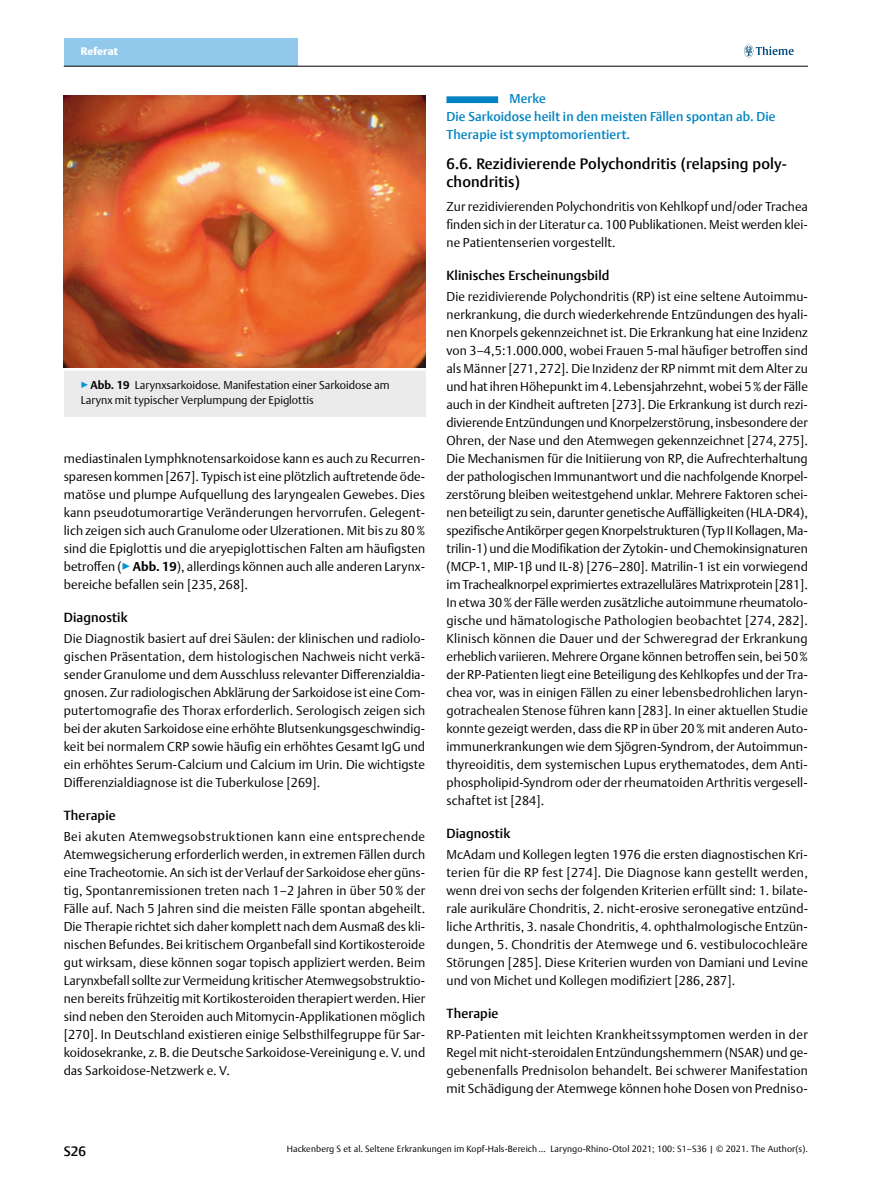
<style>
.page{position:relative;width:893px;height:1191px;background:#fff}
.page>*{position:absolute;margin:0;border:0;box-sizing:border-box;transform-origin:0 0}
.t1{font:500 15px/18px "Thieme Argo 2011";letter-spacing:.01em;color:#000}
.t2{font:500 13.5px "Thieme Argo 2011";color:#000}
.t3{font:500 13.2px "Thieme Argo 2011";letter-spacing:.01em;color:#000}
.t4{font:300 12.75px/18px "Thieme Argo 2011";letter-spacing:.01em;color:#000;text-align:justify}
.t5{font:500 12.75px/18px "Thieme Argo 2011";letter-spacing:.01em;color:#0083c2}
.t6{font:300 11.25px/15px "Thieme Argo 2011";color:#000}
.t7{font:900 10.8px "Thieme Argo 2011";letter-spacing:.005em;color:#fff}
.t8{font:300 9px "Thieme Argo 2011";letter-spacing:.01em;color:#000}
.s1{color:#0095da}
.s2{font-weight:700}
</style>
<div class="page">
<div style="left:64px;top:38px;width:234px;height:28px;background:#91c9ed"></div>
<svg style="left:744px;top:45px;width:50px;height:12px"></svg>
<hr style="left:64px;top:66px;width:744px;height:1px;background:#000">
<div style="left:446px;top:96px;width:52px;height:7px;background:#0083c2"></div>
<div style="left:64px;top:367px;width:361px;height:49px;background:#ebebec"></div>
<svg style="left:64px;top:367px;width:361px;height:4px"></svg>
<img style="left:64px;top:96px;width:361px;height:271px">
<p class="t7" style="left:81px;top:44px;width:39px">Referat</p>
<p class="t6" style="left:81px;top:377px;width:310px"><span class="s1">▶</span><span class="s2">Abb. 19</span> Larynxsarkoidose. Manifestation einer Sarkoidose am<br>Larynx mit typischer Verplumpung der Epiglottis</p>
<p class="t4" style="left:64px;top:449px;width:363px">mediastinalen Lymphknotensarkoidose kann es auch zu Recurren&shy;sparesen kommen [267]. Typisch ist eine plötzlich auftretende öde&shy;matöse und plumpe Aufquellung des laryngealen Gewebes. Dies kann pseudotumorartige Veränderungen hervorrufen. Gelegent&shy;lich zeigen sich auch Granulome oder Ulzerationen. Mit bis zu 80% sind die Epiglottis und die aryepiglottischen Falten am häufigsten betroffen (<span class="s1">▶</span><span class="s2">Abb. 19</span>), allerdings können auch alle anderen Larynx&shy;bereiche befallen sein [235, 268].</p>
<p class="t3" style="left:64px;top:608px;width:65px">Diagnostik</p>
<p class="t4" style="left:64px;top:629px;width:363px">Die Diagnostik basiert auf drei Säulen: der klinischen und radiolo&shy;gischen Präsentation, dem histologischen Nachweis nicht verkä&shy;sender Granulome und dem Ausschluss relevanter Differenzialdia&shy;gnosen. Zur radiologischen Abklärung der Sarkoidose ist eine Com&shy;putertomografie des Thorax erforderlich. Serologisch zeigen sich bei der akuten Sarkoidose eine erhöhte Blutsenkungsgeschwindig&shy;keit bei normalem CRP sowie häufig ein erhöhtes Gesamt IgG und ein erhöhtes Serum-Calcium und Calcium im Urin. Die wichtigste Differenzialdiagnose ist die Tuberkulose [269].</p>
<p class="t3" style="left:64px;top:806px;width:53px">Therapie</p>
<p class="t4" style="left:64px;top:827px;width:363px">Bei akuten Atemwegsobstruktionen kann eine entsprechende Atemwegsicherung erforderlich werden, in extremen Fällen durch eine Tracheotomie. An sich ist der Verlauf der Sarkoidose eher güns&shy;tig, Spontanremissionen treten nach 1–2 Jahren in über 50% der Fälle auf. Nach 5 Jahren sind die meisten Fälle spontan abgeheilt.<br>Die Therapie richtet sich daher komplett nach dem Ausmaß des kli&shy;nischen Befundes. Bei kritischem Organbefall sind Kortikosteroide gut wirksam, diese können sogar topisch appliziert werden. Beim Larynxbefall sollte zur Vermeidung kritischer Atemwegsobstruktio&shy;nen bereits frühzeitig mit Kortikosteroiden therapiert werden. Hier sind neben den Steroiden auch Mitomycin-Applikationen möglich [270]. In Deutschland existieren einige Selbsthilfegruppe für Sar&shy;koidosekranke, z.B. die Deutsche Sarkoidose-Vereinigung e. V. und das Sarkoidose-Netzwerk e. V.</p>
<p class="t5" style="left:446px;top:89px;width:330px;text-indent:63px">Merke<br>Die Sarkoidose heilt in den meisten Fällen spontan ab. Die<br>Therapie ist symptomorientiert.</p>
<p class="t1" style="left:446px;top:154px;width:342px">6.6. Rezidivierende Polychondritis (relapsing poly&shy;chondritis)</p>
<p class="t4" style="left:446px;top:197px;width:363px">Zur rezidivierenden Polychondritis von Kehlkopf und/oder Trachea finden sich in der Literatur ca. 100 Publikationen. Meist werden klei&shy;ne Patientenserien vorgestellt.</p>
<p class="t3" style="left:446px;top:267px;width:164px">Klinisches Erscheinungsbild</p>
<p class="t4" style="left:446px;top:287px;width:363px">Die rezidivierende Polychondritis (RP) ist eine seltene Autoimmu&shy;nerkrankung, die durch wiederkehrende Entzündungen des hyali&shy;nen Knorpels gekennzeichnet ist. Die Erkrankung hat eine Inzidenz von 3–4,5:1.000.000, wobei Frauen 5-mal häufiger betroffen sind als Männer [271,272]. Die Inzidenz der RP nimmt mit dem Alter zu und hat ihren Höhepunkt im 4. Lebensjahrzehnt, wobei 5% der Fälle auch in der Kindheit auftreten [273]. Die Erkrankung ist durch rezi&shy;divierende Entzündungen und Knorpelzerstörung, insbesondere der Ohren, der Nase und den Atemwegen gekennzeichnet [274, 275].<br>Die Mechanismen für die Initiierung von RP, die Aufrechterhaltung der pathologischen Immunantwort und die nachfolgende Knorpel&shy;zerstörung bleiben weitestgehend unklar. Mehrere Faktoren schei&shy;nen beteiligt zu sein, darunter genetische Auffälligkeiten (HLA-DR4), spezifische Antikörper gegen Knorpelstrukturen (Typ II Kollagen, Ma&shy;trilin-1) und die Modifikation der Zytokin- und Chemokinsignaturen (MCP-1, MIP-1β und IL-8) [276–280]. Matrilin-1 ist ein vorwiegend im Trachealknorpel exprimiertes extrazelluläres Matrixprotein [281].<br>In etwa 30% der Fälle werden zusätzliche autoimmune rheumatolo&shy;gische und hämatologische Pathologien beobachtet [274, 282].<br>Klinisch können die Dauer und der Schweregrad der Erkrankung erheblich variieren. Mehrere Organe können betroffen sein, bei 50% der RP-Patienten liegt eine Beteiligung des Kehlkopfes und der Tra&shy;chea vor, was in einigen Fällen zu einer lebensbedrohlichen laryn&shy;gotrachealen Stenose führen kann [283]. In einer aktuellen Studie konnte gezeigt werden, dass die RP in über 20% mit anderen Auto&shy;immunerkrankungen wie dem Sjögren-Syndrom, der Autoimmun&shy;thyreoiditis, dem systemischen Lupus erythematodes, dem Anti&shy;phospholipid-Syndrom oder der rheumatoiden Arthritis vergesell&shy;schaftet ist [284].</p>
<p class="t3" style="left:446px;top:825px;width:65px">Diagnostik</p>
<p class="t4" style="left:446px;top:845px;width:363px">McAdam und Kollegen legten 1976 die ersten diagnostischen Kri&shy;terien für die RP fest [274]. Die Diagnose kann gestellt werden, wenn drei von sechs der folgenden Kriterien erfüllt sind: 1. bilate&shy;rale aurikuläre Chondritis, 2. nicht-erosive seronegative entzünd&shy;liche Arthritis, 3. nasale Chondritis, 4. ophthalmologische Entzün&shy;dungen, 5. Chondritis der Atemwege und 6. vestibulocochleäre Störungen [285]. Diese Kriterien wurden von Damiani und Levine und von Michet und Kollegen modifiziert [286, 287].</p>
<p class="t3" style="left:446px;top:1005px;width:53px">Therapie</p>
<p class="t4" style="left:446px;top:1025px;width:363px">RP-Patienten mit leichten Krankheitssymptomen werden in der Regel mit nicht-steroidalen Entzündungshemmern (NSAR) und ge&shy;gebenenfalls Prednisolon behandelt. Bei schwerer Manifestation mit Schädigung der Atemwege können hohe Dosen von Predniso-</p>
<p class="t2" style="left:64px;top:1142px;width:24px">S26</p>
<p class="t8" style="left:287px;top:1143px;width:522px">Hackenberg S et al. Seltene Erkrankungen im Kopf-Hals-Bereich … Laryngo-Rhino-Otol 2021; 100: S1–S36 | © 2021. The Author(s).</p>
</div>
